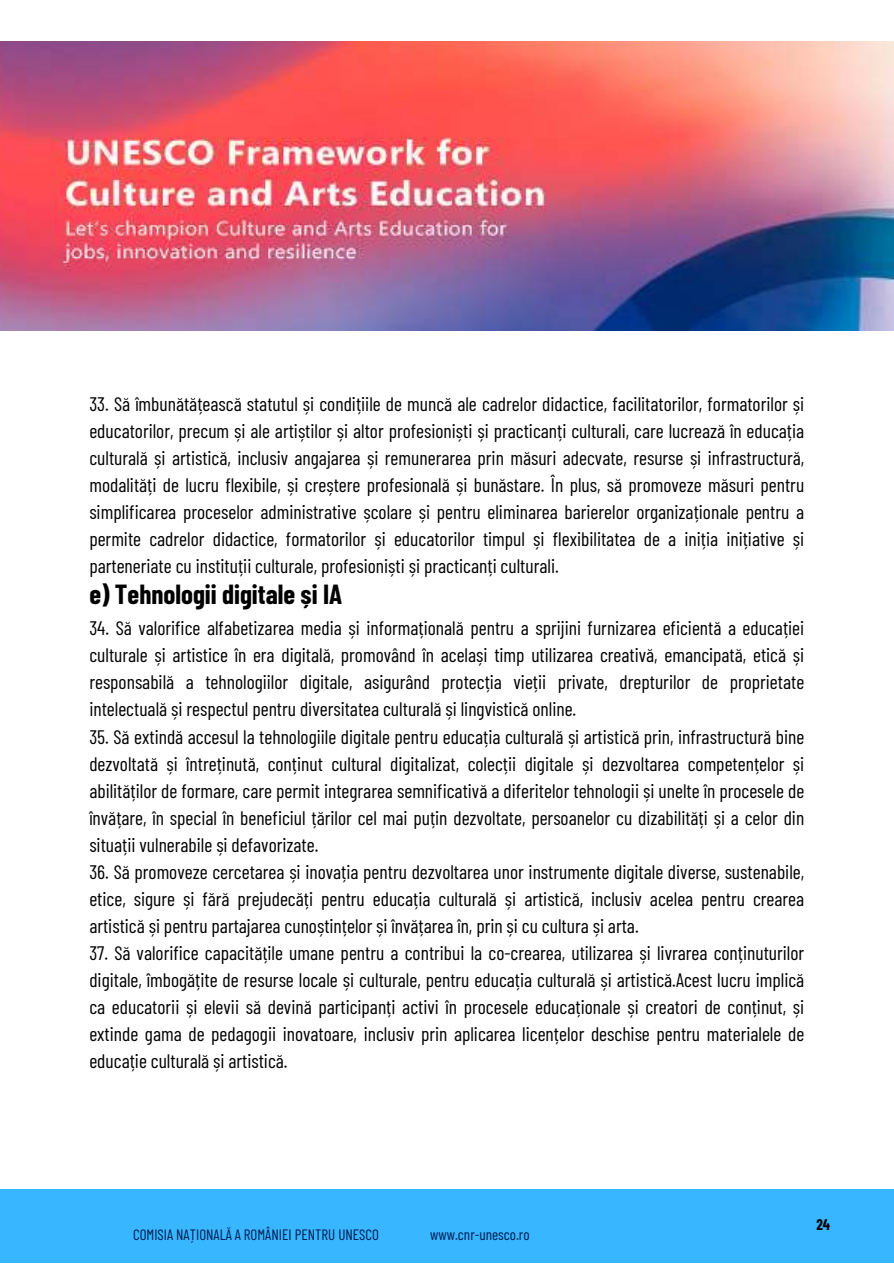
<style>
.page{position:relative;width:894px;height:1264px;background:#fff}
.page>*{position:absolute;margin:0;border:0;box-sizing:border-box;transform-origin:0 0}
.t1{font:700 27px "Barlow Condensed";color:#000}
.t2{font:19.5px/27px "Barlow Condensed";color:#000;text-align:justify}
.t3{font:15px "Barlow Condensed";color:#011c50}
.t4{font:700 15px "Barlow Condensed";color:#000}
</style>
<div class="page">
<img style="left:0;top:41px;width:893px;height:289px">
<div style="left:0;top:1188px;width:893px;height:74px;background:#38b6ff"></div>
<p class="t2" style="left:89px;top:389px;width:716px">33. Să îmbunătățească statutul și condițiile de muncă ale cadrelor didactice, facilitatorilor, formatorilor și educatorilor, precum și ale artiștilor și altor profesioniști și practicanți culturali, care lucrează în educația culturală și artistică, inclusiv angajarea și remunerarea prin măsuri adecvate, resurse și infrastructură, modalități de lucru flexibile, și creștere profesională și bunăstare. În plus, să promoveze măsuri pentru simplificarea proceselor administrative școlare și pentru eliminarea barierelor organizaționale pentru a permite cadrelor didactice, formatorilor și educatorilor timpul și flexibilitatea de a iniția inițiative și parteneriate cu instituții culturale, profesioniști și practicanți culturali.</p>
<h1 class="t1" style="left:89px;top:575px;width:254px">e) Tehnologii digitale și IA</h1>
<p class="t2" style="left:89px;top:613px;width:716px">34. Să valorifice alfabetizarea media și informațională pentru a sprijini furnizarea eficientă a educației culturale și artistice în era digitală, promovând în același timp utilizarea creativă, emancipată, etică și responsabilă a tehnologiilor digitale, asigurând protecția vieții private, drepturilor de proprietate intelectuală și respectul pentru diversitatea culturală și lingvistică online.</p>
<p class="t2" style="left:89px;top:721px;width:716px">35. Să extindă accesul la tehnologiile digitale pentru educația culturală și artistică prin, infrastructură bine dezvoltată și întreținută, conținut cultural digitalizat, colecții digitale și dezvoltarea competențelor și abilităților de formare, care permit integrarea semnificativă a diferitelor tehnologii și unelte în procesele de învățare, în special în beneficiul țărilor cel mai puțin dezvoltate, persoanelor cu dizabilități și a celor din situații vulnerabile și defavorizate.</p>
<p class="t2" style="left:89px;top:856px;width:716px">36. Să promoveze cercetarea și inovația pentru dezvoltarea unor instrumente digitale diverse, sustenabile, etice, sigure și fără prejudecăți pentru educația culturală și artistică, inclusiv acelea pentru crearea artistică și pentru partajarea cunoștințelor și învățarea în, prin și cu cultura și arta.</p>
<p class="t2" style="left:89px;top:937px;width:716px">37. Să valorifice capacitățile umane pentru a contribui la co-crearea, utilizarea și livrarea conținuturilor digitale, îmbogățite de resurse locale și culturale, pentru educația culturală și artistică.Acest lucru implică ca educatorii și elevii să devină participanți activi în procesele educaționale și creatori de conținut, și extinde gama de pedagogii inovatoare, inclusiv prin aplicarea licențelor deschise pentru materialele de educație culturală și artistică.</p>
<p class="t3" style="left:133px;top:1223px;width:247px">COMISIA NAȚIONALĂ A ROMÂNIEI PENTRU UNESCO</p>
<p class="t3" style="left:430px;top:1223px;width:101px">www.cnr-unesco.ro</p>
<p class="t4" style="left:816px;top:1213px;width:15px">24</p>
</div>
